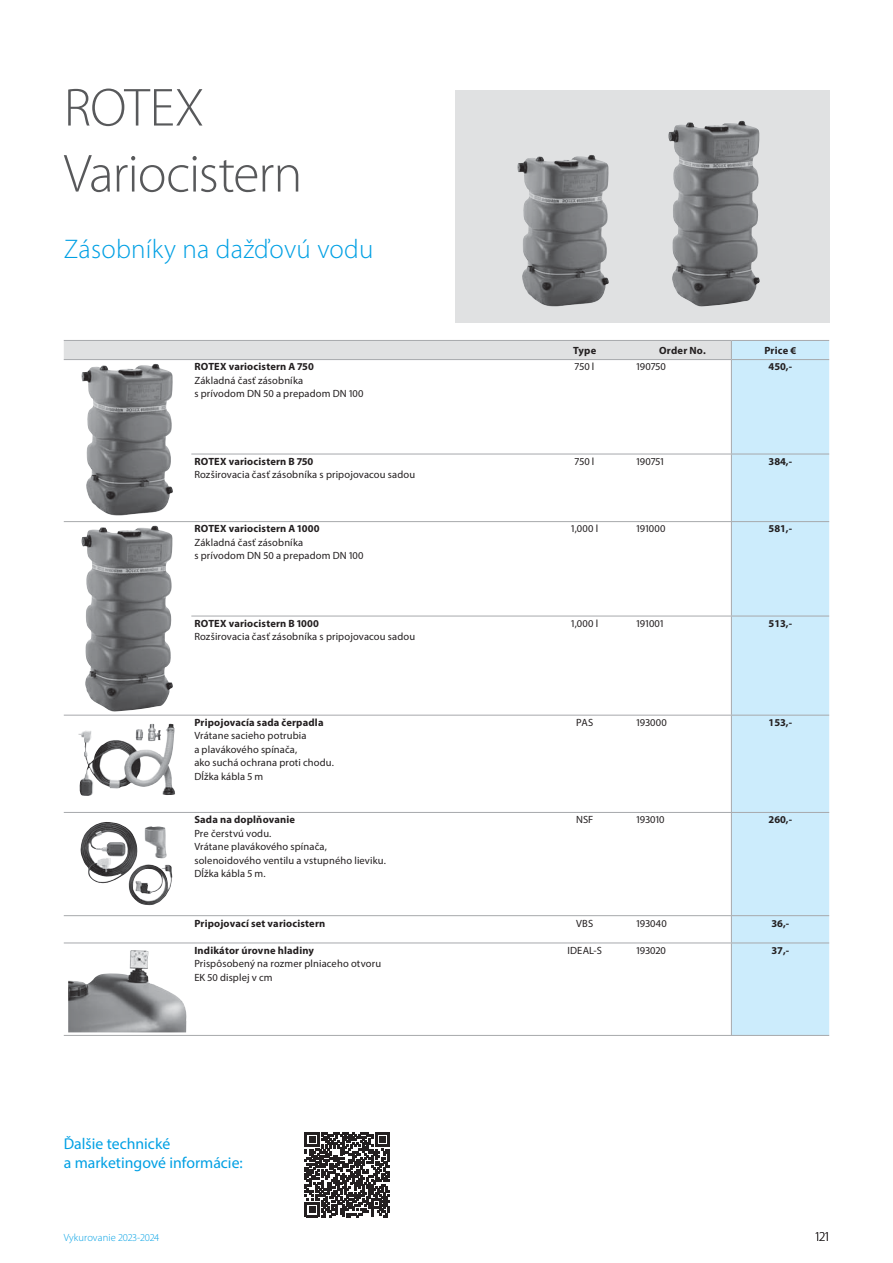
<style>
.page{position:relative;width:893px;height:1263px;background:#fff}
.page>*{position:absolute;margin:0;border:0;box-sizing:border-box;transform-origin:0 0}
.t1{font:300 54px/66px "Myriad Pro";letter-spacing:-.02em;color:#58595b}
.t2{font:300 27px "Myriad Pro";letter-spacing:.01em;color:#00a0e4}
.t3{font:15.75px/18.9px "Myriad Pro";color:#00a0e4}
.t4{font:300 13.5px "Myriad Pro";color:#231f20}
.t5{font:10.5px/13.5px "Myriad Pro";letter-spacing:.015em;color:#231f20}
.t6{font:700 10.5px "Myriad Pro";letter-spacing:.015em;color:#231f20}
.t7{font:300 10.5px "Myriad Pro";letter-spacing:.01em;color:#00a0e4}
</style>
<div class="page">
<div style="left:455px;top:91px;width:374px;height:232px;background:#e0e1e2"></div>
<div style="left:732px;top:341px;width:97px;height:694px;background:#ccecfc"></div>
<hr style="left:731px;top:340px;width:98px;height:1px;background:#a7a9ac">
<hr style="left:731px;top:359px;width:98px;height:1px;background:#a7a9ac">
<hr style="left:731px;top:360px;width:1px;height:94px;background:#a7a9ac">
<hr style="left:191px;top:454px;width:638px;height:1px;background:#a7a9ac">
<hr style="left:731px;top:454px;width:1px;height:67px;background:#a7a9ac">
<hr style="left:64px;top:521px;width:765px;height:1px;background:#a7a9ac">
<hr style="left:731px;top:522px;width:1px;height:94px;background:#a7a9ac">
<hr style="left:191px;top:616px;width:638px;height:1px;background:#a7a9ac">
<hr style="left:731px;top:616px;width:1px;height:99px;background:#a7a9ac">
<hr style="left:64px;top:715px;width:765px;height:1px;background:#a7a9ac">
<hr style="left:731px;top:715px;width:1px;height:97px;background:#a7a9ac">
<hr style="left:64px;top:812px;width:765px;height:1px;background:#a7a9ac">
<hr style="left:731px;top:813px;width:1px;height:102px;background:#a7a9ac">
<hr style="left:64px;top:915px;width:765px;height:1px;background:#a7a9ac">
<svg style="left:731px;top:916px;width:1px;height:26px"></svg>
<hr style="left:64px;top:942px;width:765px;height:1px;background:#a7a9ac">
<hr style="left:731px;top:943px;width:1px;height:92px;background:#a7a9ac">
<hr style="left:64px;top:1035px;width:765px;height:1px;background:#a7a9ac">
<svg style="left:64px;top:340px;width:668px;height:20px;background:#dadbdc"></svg>
<img style="left:81px;top:364px;width:92px;height:152px">
<img style="left:81px;top:525px;width:92px;height:187px">
<img style="left:79px;top:723px;width:96px;height:73px">
<img style="left:89px;top:822px;width:83px;height:84px">
<img style="left:68px;top:950px;width:118px;height:82px">
<img style="left:517px;top:155px;width:92px;height:152px">
<img style="left:668px;top:121px;width:92px;height:186px">
<svg style="left:305px;top:1132px;width:85px;height:85px"></svg>
<h1 class="t1" style="left:64px;top:80px;width:240px">ROTEX<br>Variocistern</h1>
<h2 class="t2" style="left:64px;top:238px;width:311px">Zásobníky na dažďovú vodu</h2>
<p class="t6" style="left:573px;top:346px;width:25px">Type</p>
<p class="t6" style="left:659px;top:346px;width:48px">Order No.</p>
<p class="t6" style="left:764px;top:346px;width:33px">Price €</p>
<p class="t6" style="left:194px;top:363px;width:121px">ROTEX variocistern A 750</p>
<p class="t5" style="left:194px;top:375px;width:171px">Základná časť zásobníka<br>s prívodom DN 50 a prepadom DN 100</p>
<p class="t5" style="left:575px;top:361px;width:21px">750 l</p>
<p class="t5" style="left:637px;top:361px;width:31px">190750</p>
<p class="t6" style="left:768px;top:363px;width:25px">450,-</p>
<p class="t6" style="left:194px;top:457px;width:121px">ROTEX variocistern B 750</p>
<p class="t5" style="left:194px;top:469px;width:222px">Rozširovacia časť zásobníka s pripojovacou sadou</p>
<p class="t5" style="left:575px;top:456px;width:21px">750 l</p>
<p class="t5" style="left:637px;top:456px;width:29px">190751</p>
<p class="t6" style="left:768px;top:457px;width:25px">384,-</p>
<p class="t6" style="left:194px;top:525px;width:127px">ROTEX variocistern A 1000</p>
<p class="t5" style="left:194px;top:537px;width:171px">Základná časť zásobníka<br>s prívodom DN 50 a prepadom DN 100</p>
<p class="t5" style="left:571px;top:523px;width:28px">1,000 l</p>
<p class="t5" style="left:637px;top:523px;width:30px">191000</p>
<p class="t6" style="left:768px;top:525px;width:25px">581,-</p>
<p class="t6" style="left:194px;top:619px;width:126px">ROTEX variocistern B 1000</p>
<p class="t5" style="left:194px;top:631px;width:222px">Rozširovacia časť zásobníka s pripojovacou sadou</p>
<p class="t5" style="left:571px;top:618px;width:28px">1,000 l</p>
<p class="t5" style="left:637px;top:618px;width:28px">191001</p>
<p class="t6" style="left:768px;top:619px;width:25px">513,-</p>
<p class="t6" style="left:194px;top:718px;width:131px">Pripojovacía sada čerpadla</p>
<p class="t5" style="left:194px;top:730px;width:141px">Vrátane sacieho potrubia<br>a plavákového spínača,<br>ako suchá ochrana proti chodu.<br>Dĺžka kábla 5 m</p>
<p class="t5" style="left:576px;top:717px;width:18px">PAS</p>
<p class="t5" style="left:637px;top:717px;width:32px">193000</p>
<p class="t6" style="left:768px;top:718px;width:25px">153,-</p>
<p class="t6" style="left:194px;top:816px;width:102px">Sada na doplňovanie</p>
<p class="t5" style="left:194px;top:828px;width:193px">Pre čerstvú vodu.<br>Vrátane plavákového spínača, solenoidového ventilu a vstupného lieviku.<br>Dĺžka kábla 5 m.</p>
<p class="t5" style="left:576px;top:814px;width:19px">NSF</p>
<p class="t5" style="left:637px;top:814px;width:29px">193010</p>
<p class="t6" style="left:768px;top:816px;width:25px">260,-</p>
<p class="t6" style="left:194px;top:919px;width:132px">Pripojovací set variocistern</p>
<p class="t5" style="left:576px;top:917px;width:18px">VBS</p>
<p class="t5" style="left:637px;top:917px;width:32px">193040</p>
<p class="t6" style="left:771px;top:919px;width:19px">36,-</p>
<p class="t6" style="left:194px;top:946px;width:121px">Indikátor úrovne hladiny</p>
<p class="t5" style="left:194px;top:958px;width:188px">Prispôsobený na rozmer plniaceho otvoru<br>EK 50 displej v cm</p>
<p class="t5" style="left:567px;top:945px;width:36px">IDEAL-S</p>
<p class="t5" style="left:637px;top:945px;width:31px">193020</p>
<p class="t6" style="left:771px;top:946px;width:19px">37,-</p>
<h3 class="t3" style="left:64px;top:1135px;width:181px">Ďalšie technické<br>a marketingové informácie:</h3>
<p class="t7" style="left:64px;top:1234px;width:97px">Vykurovanie 2023-2024</p>
<p class="t4" style="left:815px;top:1232px;width:15px">121</p>
</div>
